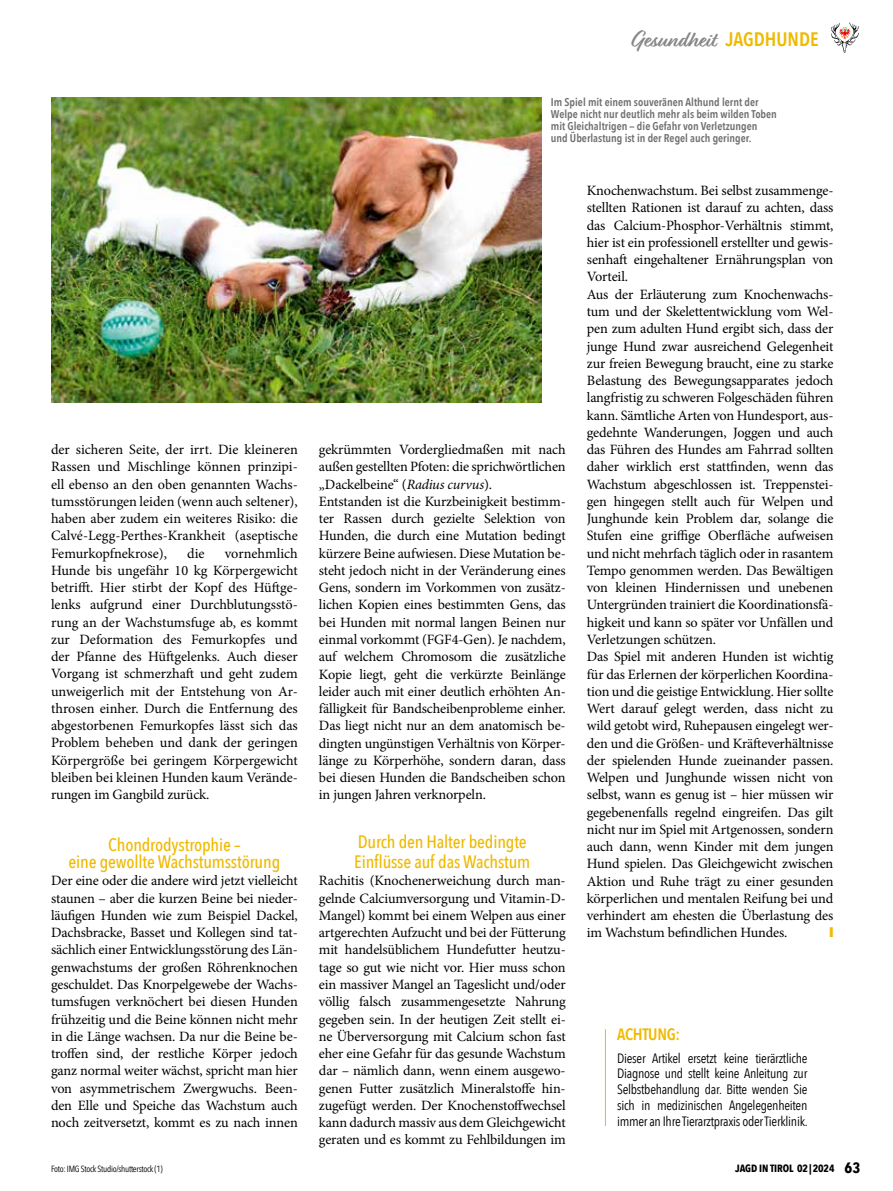
<style>
.page{position:relative;width:893px;height:1191px;background:#fff}
.page>*{position:absolute;margin:0;border:0;box-sizing:border-box;transform-origin:0 0}
.t1{font:700 22.5px "Relation";color:#878786}
.t2{font:500 18px/17.2px "Avenir Next Condensed";letter-spacing:-.01em;color:#f0ba00;text-align:center}
.t3{font:600 16.5px "Avenir Next Condensed";letter-spacing:-.02em;color:#f0ba00}
.t4{font:14.25px/17.2px "Minion Pro";letter-spacing:-.01em;color:#000;text-align:justify}
.t5{font:13.5px/15.8px "Avenir Next Condensed";letter-spacing:-.02em;color:#000;text-align:justify}
.t6{font:600 11.25px/12px "Avenir Next Condensed";color:#6f6f6e}
.t7{font:700 10.5px "Avenir Next Condensed";letter-spacing:-.01em;color:#000}
.t8{font:9px "Avenir Next Condensed";letter-spacing:-.03em;color:#000}
.s1{font-family:"Avenir Next Condensed";font-weight:600;font-size:19.5px;color:#f0ba00}
.s2{font-style:italic}
.s3{font-size:15px}
</style>
<div class="page">
<svg style="left:831px;top:23px;width:28px;height:30px"></svg>
<hr style="left:605px;top:1029px;width:1px;height:97px;background:#f0ba00">
<img style="left:51px;top:98px;width:490px;height:304px">
<h1 class="t1" style="left:632px;top:27px;width:188px">Gesundheit <span class="s1">JAGDHUNDE</span></h1>
<p class="t4" style="left:51px;top:441px;width:248px">der sicheren Seite, der irrt. Die kleineren Rassen und Mischlinge können prinzipi&shy;ell ebenso an den oben genannten Wachs&shy;tumsstörungen leiden (wenn auch seltener), haben aber zudem ein weiteres Risiko: die Calvé-Legg-Perthes-Krankheit (aseptische Femurkopfnekrose),</p>
<p class="t4" style="left:51px;top:544px;width:248px;text-indent:174px">vornehmlich Hunde bis ungefähr 10 kg Körpergewicht betrifft. Hier stirbt der Kopf des Hüftge&shy;lenks aufgrund einer Durchblutungsstö&shy;rung an der Wachstumsfuge ab, es kommt zur Deformation des Femurkopfes und der Pfanne des Hüftgelenks. Auch dieser Vorgang ist schmerzhaft und geht zudem unweigerlich mit der Entstehung von Ar&shy;throsen einher. Durch die Entfernung des abgestorbenen Femurkopfes lässt sich das Problem beheben und dank der geringen Körpergröße bei geringem Körpergewicht bleiben bei kleinen Hunden kaum Verände&shy;rungen im Gangbild zurück.</p>
<p class="t2" style="left:69px;top:836px;width:213px">Chondrodystrophie –<br>eine gewollte Wachstumsstörung</p>
<p class="t4" style="left:51px;top:872px;width:248px">Der eine oder die andere wird jetzt vielleicht staunen – aber die kurzen Beine bei nieder&shy;läufigen Hunden wie zum Beispiel Dackel, Dachsbracke, Basset und Kollegen sind tat&shy;sächlich einer Entwicklungsstörung des Län&shy;genwachstums der großen Röhrenknochen geschuldet. Das Knorpelgewebe der Wachs&shy;tumsfugen verknöchert bei diesen Hunden frühzeitig und die Beine können nicht mehr in die Länge wachsen. Da nur die Beine be&shy;troffen sind, der restliche Körper jedoch ganz normal weiter wächst, spricht man hier von asymmetrischem Zwergwuchs. Been&shy;den Elle und Speiche das Wachstum auch noch zeitversetzt, kommt es zu nach innen</p>
<p class="t4" style="left:187px;top:544px;width:19px">die</p>
<p class="t6" style="left:551px;top:96px;width:228px">Im Spiel mit einem souveränen Althund lernt der Welpe nicht nur deutlich mehr als beim wilden Toben mit Gleichaltrigen — die Gefahr von Verletzungen und Überlastung ist in der Regel auch geringer.</p>
<p class="t4" style="left:319px;top:441px;width:248px;text-align:left">gekrümmten Vordergliedmaßen mit nach außen gestellten Pfoten: die sprichwörtlichen „Dackelbeine“ (<span class="s2">Radius curvus</span>).<br>Entstanden ist die Kurzbeinigkeit bestimm&shy;ter Rassen durch gezielte Selektion von Hunden, die durch eine Mutation bedingt kürzere Beine aufwiesen. Diese Mutation be&shy;steht jedoch nicht in der Veränderung eines Gens, sondern im Vorkommen von zusätz&shy;lichen Kopien eines bestimmten Gens, das bei Hunden mit normal langen Beinen nur einmal vorkommt (FGF4-Gen). Je nachdem, auf welchem Chromosom die zusätzliche Kopie liegt, geht die verkürzte Beinlänge leider auch mit einer deutlich erhöhten An&shy;fälligkeit für Bandscheibenprobleme einher.<br>Das liegt nicht nur an dem anatomisch be&shy;dingten ungünstigen Verhältnis von Körper&shy;länge zu Körperhöhe, sondern daran, dass bei diesen Hunden die Bandscheiben schon in jungen Jahren verknorpeln.</p>
<p class="t2" style="left:354px;top:831px;width:178px;line-height:20.2px;text-align:left">Durch den Halter bedingte<br>Einflüsse auf das Wachstum</p>
<p class="t4" style="left:319px;top:872px;width:248px">Rachitis (Knochenerweichung durch man&shy;gelnde Calciumversorgung und Vitamin-D-Mangel) kommt bei einem Welpen aus einer artgerechten Aufzucht und bei der Fütterung mit handelsüblichem Hundefutter heutzu&shy;tage so gut wie nicht vor. Hier muss schon ein massiver Mangel an Tageslicht und/oder völlig falsch zusammengesetzte Nahrung gegeben sein. In der heutigen Zeit stellt ei&shy;ne Überversorgung mit Calcium schon fast eher eine Gefahr für das gesunde Wachstum dar – nämlich dann, wenn einem ausgewo&shy;genen Futter zusätzlich Mineralstoffe hin&shy;zugefügt werden. Der Knochenstoffwechsel kann dadurch massiv aus dem Gleichgewicht geraten und es kommt zu Fehlbildungen im</p>
<p class="t4" style="left:587px;top:182px;width:248px;text-align:left">Knochenwachstum. Bei selbst zusammenge&shy;stellten Rationen ist darauf zu achten, dass das Calcium-Phosphor-Verhältnis stimmt, hier ist ein professionell erstellter und gewis&shy;senhaft eingehaltener Ernährungsplan von Vorteil.<br>Aus der Erläuterung zum Knochenwachs&shy;tum und der Skelettentwicklung vom Wel&shy;pen zum adulten Hund ergibt sich, dass der junge Hund zwar ausreichend Gelegenheit zur freien Bewegung braucht, eine zu starke Belastung des Bewegungsapparates jedoch langfristig zu schweren Folgeschäden führen kann. Sämtliche Arten von Hundesport, aus&shy;gedehnte Wanderungen, Joggen und auch das Führen des Hundes am Fahrrad sollten daher wirklich erst stattfinden, wenn das Wachstum abgeschlossen ist. Treppenstei&shy;gen hingegen stellt auch für Welpen und Junghunde kein Problem dar, solange die Stufen eine griffige Oberfläche aufweisen und nicht mehrfach täglich oder in rasantem Tempo genommen werden. Das Bewältigen von kleinen Hindernissen und unebenen Untergründen trainiert die Koordinationsfä&shy;higkeit und kann so später vor Unfällen und Verletzungen schützen.<br>Das Spiel mit anderen Hunden ist wichtig für das Erlernen der körperlichen Koordina&shy;tion und die geistige Entwicklung. Hier sollte Wert darauf gelegt werden, dass nicht zu wild getobt wird, Ruhepausen eingelegt wer&shy;den und die Größen- und Kräfteverhältnisse der spielenden Hunde zueinander passen.<br>Welpen und Junghunde wissen nicht von selbst, wann es genug ist – hier müssen wir gegebenenfalls regelnd eingreifen. Das gilt nicht nur im Spiel mit Artgenossen, sondern auch dann, wenn Kinder mit dem jungen Hund spielen. Das Gleichgewicht zwischen Aktion und Ruhe trägt zu einer gesunden körperlichen und mentalen Reifung bei und verhindert am ehesten die Überlastung des im Wachstum befindlichen Hundes.</p>
<p class="t3" style="left:617px;top:1020px;width:64px">ACHTUNG:</p>
<p class="t5" style="left:617px;top:1049px;width:192px">Dieser Artikel ersetzt keine tierärztliche Diagnose und stellt keine Anleitung zur Selbstbehandlung dar. Bitte wenden Sie sich in medizinischen Angelegenheiten immer an Ihre Tierarztpraxis oder Tierklinik.</p>
<p class="t8" style="left:51px;top:1161px;width:113px">Foto: IMG Stock Studio/shutterstock (1)</p>
<p class="t7" style="left:735px;top:1161px;width:126px">JAGD IN TIROL 02|2024 <span class="s3">63</span></p>
</div>
